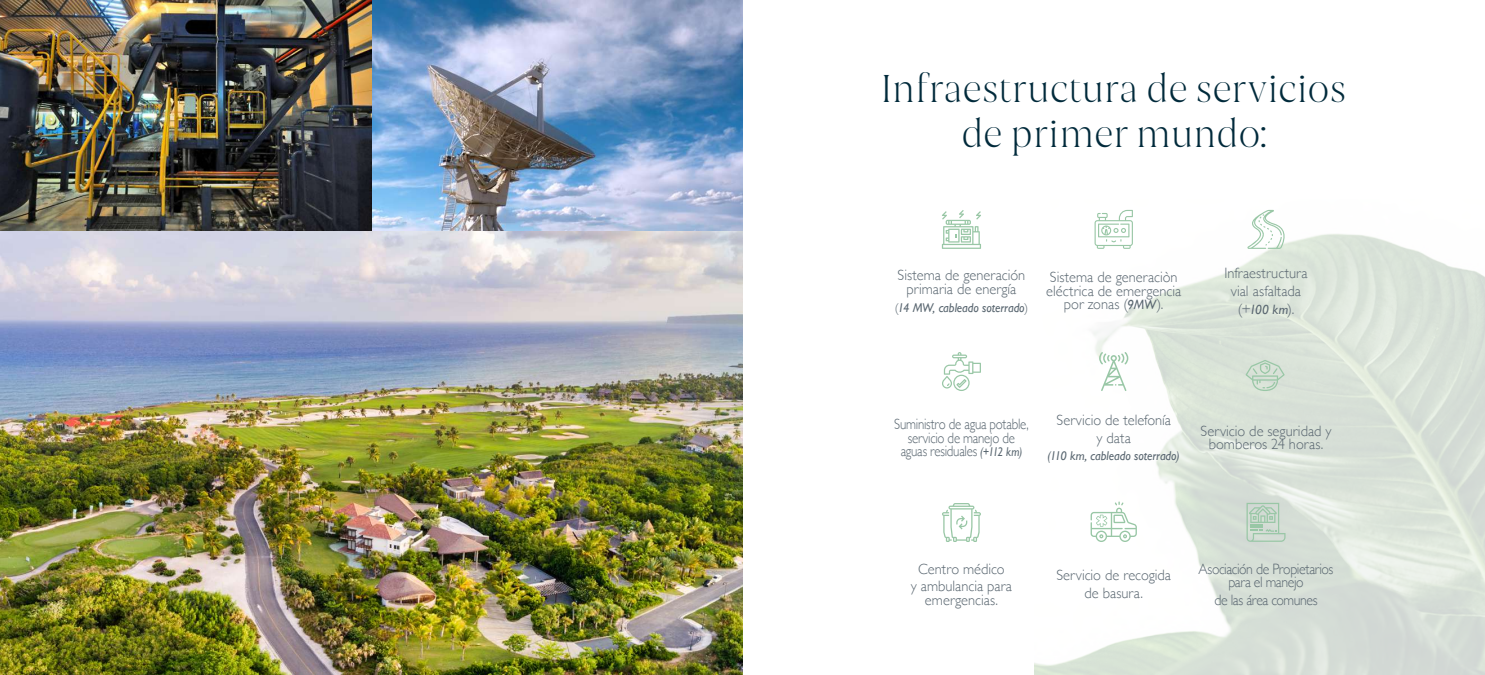
<style>
.page{position:relative;width:1485px;height:675px;background:#fff}
.page>*{position:absolute;margin:0;border:0;box-sizing:border-box;transform-origin:0 0}
.t1{font:200 37.5px/45px "Joane";letter-spacing:-.015em;color:#002a3b;text-align:center}
.t2{font:300 15px/13.5px "Gill Sans";color:#596670;text-align:center;scale:.96 1}
.t3{font:300 15px/13.5px "Gill Sans";letter-spacing:-.02em;color:#596670;text-align:center;scale:.86 1}
.t4{font:300 15px/13.5px "Gill Sans";letter-spacing:-.03em;color:#596670;text-align:center;scale:.92 1}
.t5{font:italic 13.5px "Gill Sans";color:#596670;scale:.96 1}
.t6{font:italic 12.75px "Gill Sans";letter-spacing:-.005em;color:#596670;scale:.95 1}
.s1{font-weight:300;font-style:normal}
.s2{font-weight:400;font-style:italic;font-size:13.5px}
.s3{font-weight:300;font-style:normal;font-size:15px}
.s4{font-weight:400;font-style:italic;font-size:12.75px}
</style>
<div class="page">
<img style="left:1034px;top:209px;width:451px;height:466px">
<img style="left:0;top:0;width:742px;height:675px">
<svg style="left:942px;top:352px;width:39px;height:39px"></svg>
<svg style="left:942px;top:210px;width:39px;height:39px"></svg>
<svg style="left:1247px;top:210px;width:40px;height:39px"></svg>
<svg style="left:1099px;top:352px;width:29px;height:39px"></svg>
<svg style="left:942px;top:503px;width:39px;height:39px"></svg>
<svg style="left:1091px;top:502px;width:46px;height:40px"></svg>
<svg style="left:1247px;top:503px;width:39px;height:39px;background:#bfd4c4"></svg>
<svg style="left:1095px;top:210px;width:38px;height:39px"></svg>
<svg style="left:1246px;top:360px;width:39px;height:31px"></svg>
<h1 class="t1" style="left:881px;top:66px;width:467px">Infraestructura de servicios de primer mundo:</h1>
<p class="t2" style="left:898px;top:268px;width:134px">Sistema de generación primaria de energía</p>
<p class="t6" style="left:895px;top:300px;width:142px"><span class="s1">(</span>14 MW, cableado soterrado<span class="s1">)</span></p>
<p class="t2" style="left:1046px;top:270px;width:142px">Sistema de generaciòn eléctrica de emergencia por zonas (<span class="s2">9MW</span>).</p>
<p class="t2" style="left:1224px;top:264px;width:88px;line-height:17.5px">Infraestructura vial asfaltada</p>
<p class="t5" style="left:1238px;top:301px;width:61px"><span class="s3">(+</span>100 km<span class="s3">).</span></p>
<p class="t3" style="left:894px;top:417px;width:158px">Suministro de agua potable, servicio de manejo de aguas residuales <span class="s4">(+112 km)</span></p>
<p class="t2" style="left:1057px;top:411px;width:121px;line-height:17.5px">Servicio de telefonía y data</p>
<p class="t6" style="left:1048px;top:448px;width:141px">(110 km, cableado soterrado)</p>
<p class="t2" style="left:1201px;top:423px;width:138px">Servicio de seguridad y bomberos 24 horas.</p>
<p class="t2" style="left:911px;top:559px;width:107px;line-height:17.5px">Centro médico<br>y ambulancia para</p>
<p class="t2" style="left:925px;top:592px;width:78px">emergencias.</p>
<p class="t2" style="left:1056px;top:566px;width:121px;line-height:17.5px">Servicio de recogida de basura.</p>
<p class="t4" style="left:1199px;top:561px;width:148px">Asociación de Propietarios para el manejo</p>
<p class="t4" style="left:1214px;top:592px;width:114px">de las área comunes</p>
</div>
